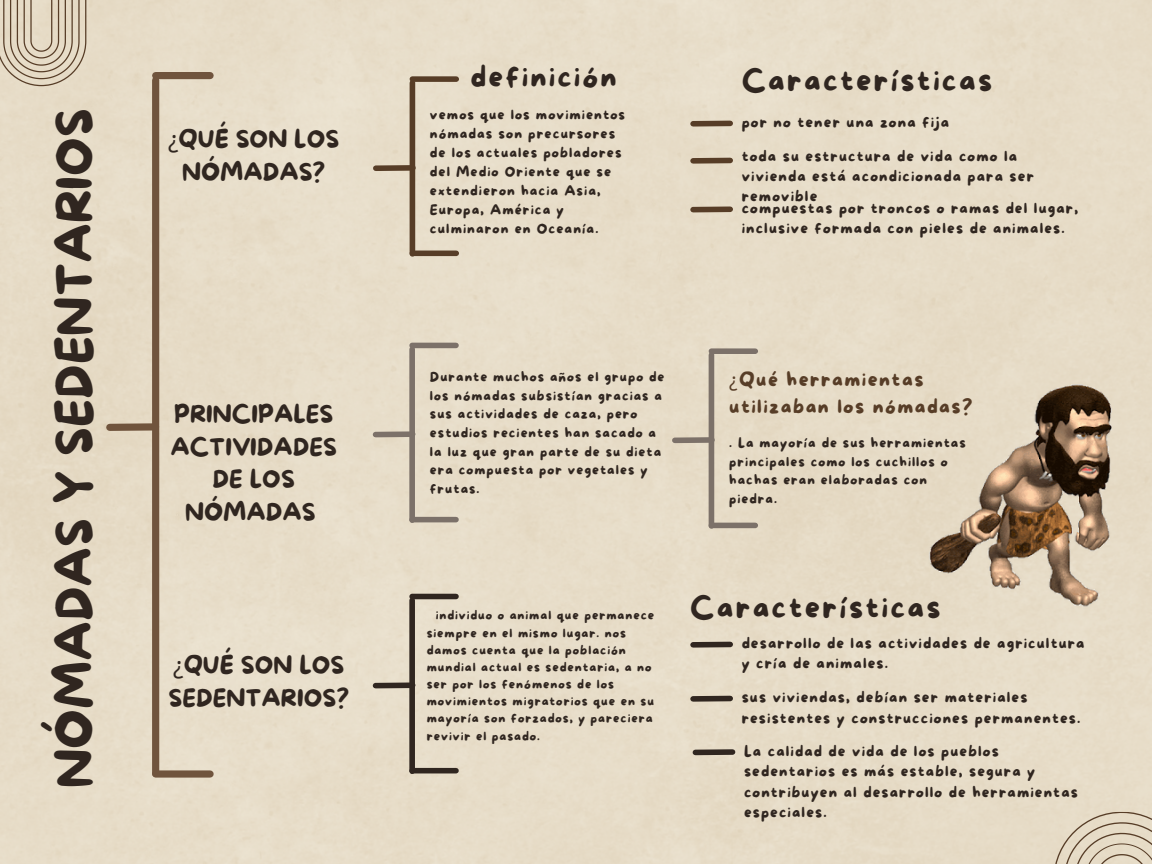
<style>
.page{position:relative;width:1152px;height:864px;background:#e7dcc8}
.page>*{position:absolute;margin:0;border:0;box-sizing:border-box;transform-origin:0 0}
.t1{font:49.65px "More Sugar";color:#302620}
.t2{font:30px "More Sugar";letter-spacing:.075em;color:#302620}
.t3{font:28.8px "More Sugar";letter-spacing:.075em;color:#302620}
.t4{font:24px/32.7px "More Sugar";color:#302620;text-align:center}
.t5{font:19.5px/27px "More Sugar";letter-spacing:.075em;color:#573d27}
.t6{font:15px/20.2px "More Sugar";letter-spacing:.075em;color:#302620}
.t7{font:13.8px/19px "More Sugar";letter-spacing:.075em;color:#302620}
.t8{font:13.5px/18.6px "More Sugar";letter-spacing:.075em;color:#302620}
.t9{font:12.45px/17.2px "More Sugar";letter-spacing:.075em;color:#302620}
.s1{font-family:"Noto Sans"}
</style>
<div class="page">
<div style="left:156px;top:72px;width:54px;height:7px;background:#70543d"></div>
<div style="left:156px;top:770px;width:54px;height:8px;background:#70543d"></div>
<div style="left:152px;top:80px;width:7px;height:694px;background:#70543d"></div>
<svg style="left:103px;top:420px;width:60px;height:15px"></svg>
<div style="left:412px;top:76px;width:44px;height:6px;background:#573d27"></div>
<div style="left:412px;top:251px;width:44px;height:5px;background:#573d27"></div>
<div style="left:410px;top:83px;width:5px;height:171px;background:#573d27"></div>
<div style="left:376px;top:165px;width:37px;height:6px;background:#573d27"></div>
<div style="left:412px;top:343px;width:44px;height:5px;background:#7c7169"></div>
<div style="left:412px;top:517px;width:44px;height:5px;background:#7c7169"></div>
<div style="left:409px;top:349px;width:6px;height:171px;background:#7c7169"></div>
<div style="left:376px;top:431px;width:37px;height:6px;background:#7c7169"></div>
<div style="left:412px;top:594px;width:44px;height:5px;background:#302620"></div>
<div style="left:412px;top:768px;width:44px;height:6px;background:#302620"></div>
<div style="left:409px;top:600px;width:6px;height:171px;background:#302620"></div>
<div style="left:376px;top:682px;width:37px;height:6px;background:#302620"></div>
<div style="left:693px;top:121px;width:37px;height:6px;background:#573d27"></div>
<div style="left:693px;top:158px;width:37px;height:6px;background:#573d27"></div>
<div style="left:693px;top:206px;width:37px;height:6px;background:#573d27"></div>
<div style="left:693px;top:642px;width:37px;height:6px;background:#302620"></div>
<div style="left:693px;top:696px;width:37px;height:6px;background:#302620"></div>
<div style="left:695px;top:749px;width:38px;height:6px;background:#302620"></div>
<img style="left:863px;top:379px;width:289px;height:240px">
<svg style="left:1053px;top:810px;width:99px;height:54px;background:#d7cab5"></svg>
<svg style="left:0;top:0;width:86px;height:86px;background:#cfc1ac"></svg>
<div style="left:711px;top:348px;width:44px;height:6px;background:#7c7169"></div>
<div style="left:711px;top:523px;width:44px;height:5px;background:#7c7169"></div>
<div style="left:709px;top:355px;width:5px;height:171px;background:#7c7169"></div>
<div style="left:675px;top:437px;width:37px;height:6px;background:#7c7169"></div>
<h1 class="t1" style="left:47px;top:788px;width:682px;rotate:-90deg">NÓMADAS Y SEDENTARIOS</h1>
<h3 class="t3" style="left:471px;top:61px;width:148px">definición</h3>
<h2 class="t2" style="left:742px;top:64px;width:252px">Características</h2>
<p class="t6" style="left:742px;top:113px;width:209px">por no tener una zona fija</p>
<p class="t6" style="left:742px;top:147px;width:294px">toda su estructura de vida como la vivienda está acondicionada para ser removible</p>
<p class="t6" style="left:742px;top:199px;width:338px">compuestas por troncos o ramas del lugar, inclusive formada con pieles de animales.</p>
<h3 class="t4" style="left:168px;top:124px;width:173px"><span class="s1">¿</span>QUÉ SON LOS<br>NÓMADAS?</h3>
<p class="t7" style="left:430px;top:106px;width:197px">vemos que los movimientos nómadas son precursores de los actuales pobladores del Medio Oriente que se extendieron hacia Asia,<br>Europa, América y culminaron en Oceanía.</p>
<h3 class="t4" style="left:171px;top:399px;width:168px">PRINCIPALES<br>ACTIVIDADES<br>DE LOS<br>NÓMADAS</h3>
<h3 class="t4" style="left:169px;top:650px;width:182px;text-align:left"><span class="s1">¿</span>QUÉ SON LOS<br>SEDENTARIOS?</h3>
<p class="t8" style="left:430px;top:369px;width:236px">Durante muchos años el grupo de los nómadas subsistían gracias a sus actividades de caza, pero estudios recientes han sacado a la luz que gran parte de su dieta era compuesta por vegetales y frutas.</p>
<h3 class="t5" style="left:729px;top:368px;width:245px"><span class="s1">¿</span>Qué herramientas utilizaban los nómadas?</h3>
<p class="t8" style="left:729px;top:434px;width:238px">. La mayoría de sus herramientas principales como los cuchillos o hachas eran elaboradas con piedra.</p>
<p class="t9" style="left:427px;top:608px;width:229px;text-indent:9px">individuo o animal que permanece siempre en el mismo lugar. nos damos cuenta que la población mundial actual es sedentaria, a no ser por los fenómenos de los movimientos migratorios que en su mayoría son forzados, y pareciera revivir el pasado.</p>
<h2 class="t2" style="left:690px;top:591px;width:252px">Características</h2>
<p class="t6" style="left:742px;top:634px;width:344px">desarrollo de las actividades de agricultura y cría de animales.</p>
<p class="t6" style="left:742px;top:688px;width:340px">sus viviendas, debían ser materiales resistentes y construcciones permanentes.</p>
<p class="t6" style="left:744px;top:742px;width:335px">La calidad de vida de los pueblos sedentarios es más estable, segura y contribuyen al desarrollo de herramientas especiales.</p>
</div>
